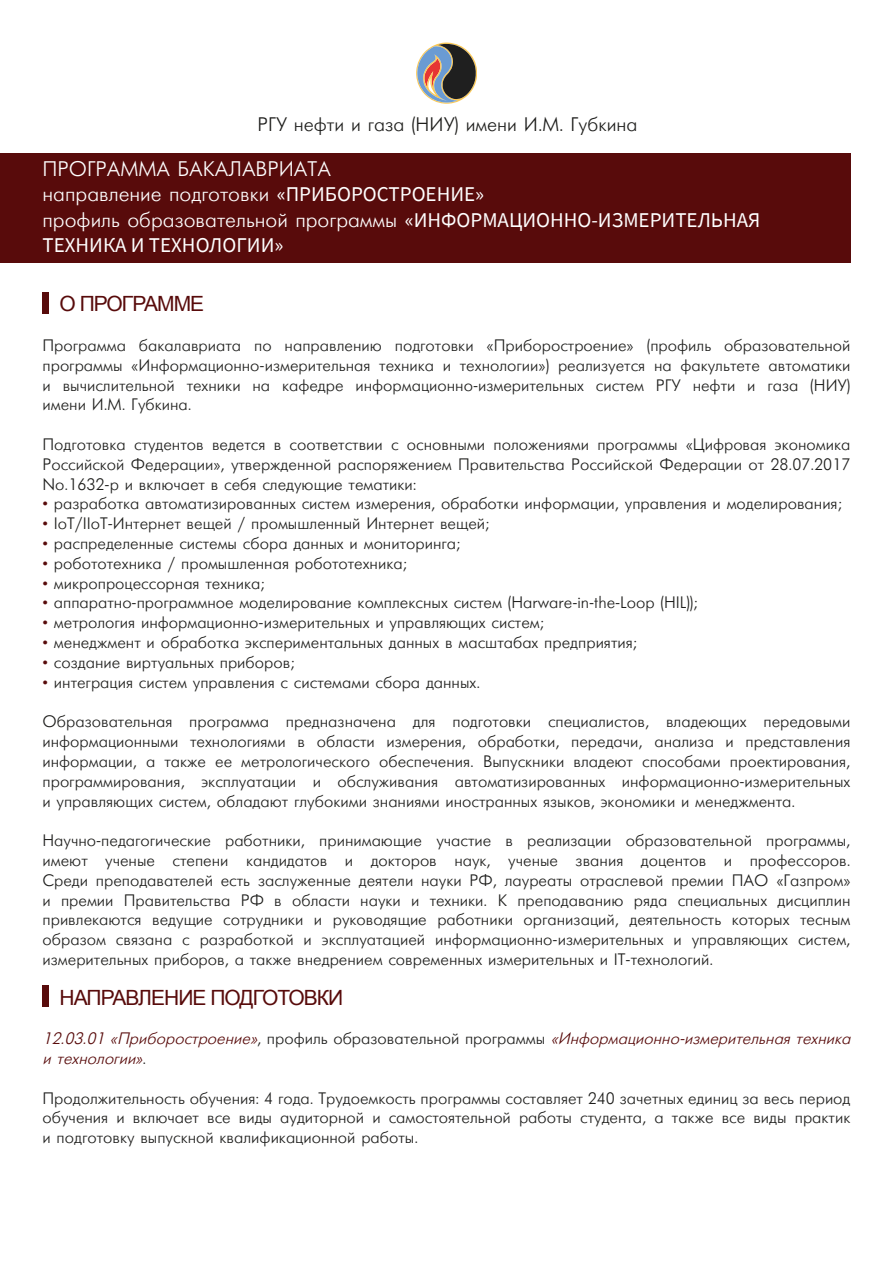
<style>
.page{position:relative;width:893px;height:1263px;background:#fff}
.page>*{position:absolute;margin:0;border:0;box-sizing:border-box;transform-origin:0 0}
.t1{font:21px/25.2px "Futuris Cyrillic";color:#fff}
.t2{font:21px "Arial";letter-spacing:-.045em;color:#580b0b}
.t3{font:21px "Source Sans Pro";color:#fff}
.t4{font:19.5px "Futuris Cyrillic";color:#1d1d1b}
.t5{font:16.5px/19.8px "Futuris Cyrillic";color:#1d1d1b;text-align:justify}
.t6{font:italic 16.5px/19.8px "Futuris Cyrillic";color:#580b0b}
.s1{font-family:"Source Sans Pro"}
.s2{color:#580b0b}
.s3{font-style:normal;color:#1d1d1b}
</style>
<div class="page">
<div style="left:43px;top:292px;width:6px;height:22px;background:#580b0b"></div>
<div style="left:43px;top:985px;width:6px;height:22px;background:#580b0b"></div>
<div style="left:0;top:153px;width:850px;height:110px;background:#580b0b"></div>
<svg style="left:416px;top:43px;width:61px;height:61px"></svg>
<p class="t4" style="left:258px;top:115px;width:381px">РГУ нефти и газа (НИУ) имени И.М. Губкина</p>
<p class="t1" style="left:43px;top:157px;width:719px">ПРОГРАММА БАКАЛАВРИАТА<br>направление подготовки <span class="s1">«ПРИБОРОСТРОЕНИЕ»<br></span>профиль образовательной программы <span class="s1">«ИНФОРМАЦИОННО-ИЗМЕРИТЕЛЬНАЯ</span></p>
<p class="t3" style="left:43px;top:231px;width:242px">ТЕХНИКА И ТЕХНОЛОГИИ»</p>
<p class="t2" style="left:60px;top:290px;width:146px">О ПРОГРАММЕ</p>
<p class="t5" style="left:43px;top:336px;width:809px">Программа бакалавриата по направлению подготовки «Приборостроение» (профиль образовательной программы «Информационно-измерительная техника и технологии») реализуется на факультете автоматики и вычислительной техники на кафедре информационно-измерительных систем РГУ нефти и газа (НИУ) имени И.М. Губкина.</p>
<p class="t5" style="left:43px;top:435px;width:809px">Подготовка студентов ведется в соответствии с основными положениями программы «Цифровая экономика Российской Федерации», утвержденной распоряжением Правительства Российской Федерации от 28.07.2017<br>No.1632-р и включает в себя следующие тематики:</p>
<p class="t5" style="left:43px;top:494px;width:801px"><span class="s2">•</span> разработка автоматизированных систем измерения, обработки информации, управления и моделирования;</p>
<p class="t5" style="left:43px;top:514px;width:448px"><span class="s2">•</span> IoT/IIoT-Интернет вещей / промышленный Интернет вещей;</p>
<p class="t5" style="left:43px;top:534px;width:419px"><span class="s2">•</span> распределенные системы сбора данных и мониторинга;</p>
<p class="t5" style="left:43px;top:554px;width:366px"><span class="s2">•</span> робототехника / промышленная робототехника;</p>
<p class="t5" style="left:43px;top:574px;width:224px"><span class="s2">•</span> микропроцессорная техника;</p>
<p class="t5" style="left:43px;top:593px;width:657px"><span class="s2">•</span> аппаратно-программное моделирование комплексных систем (Harware-in-the-Loop (HIL));</p>
<p class="t5" style="left:43px;top:613px;width:503px"><span class="s2">•</span> метрология информационно-измерительных и управляющих систем;</p>
<p class="t5" style="left:43px;top:633px;width:596px"><span class="s2">•</span> менеджмент и обработка экспериментальных данных в масштабах предприятия;</p>
<p class="t5" style="left:43px;top:653px;width:253px"><span class="s2">•</span> создание виртуальных приборов;</p>
<p class="t5" style="left:43px;top:673px;width:439px"><span class="s2">•</span> интеграция систем управления с системами сбора данных.</p>
<p class="t5" style="left:43px;top:712px;width:809px">Образовательная программа предназначена для подготовки специалистов, владеющих передовыми информационными технологиями в области измерения, обработки, передачи, анализа и представления информации, а также ее метрологического обеспечения. Выпускники владеют способами проектирования, программирования, эксплуатации и обслуживания автоматизированных информационно-измерительных и управляющих систем, обладают глубокими знаниями иностранных языков, экономики и менеджмента.</p>
<p class="t5" style="left:43px;top:831px;width:809px">Научно-педагогические работники, принимающие участие в реализации образовательной программы, имеют ученые степени кандидатов и докторов наук, ученые звания доцентов и профессоров.<br>Среди преподавателей есть заслуженные деятели науки РФ, лауреаты отраслевой премии ПАО «Газпром» и премии Правительства РФ в области науки и техники. К преподаванию ряда специальных дисциплин привлекаются ведущие сотрудники и руководящие работники организаций, деятельность которых тесным образом связана с разработкой и эксплуатацией информационно-измерительных и управляющих систем, измерительных приборов, а также внедрением современных измерительных и IT-технологий.</p>
<p class="t2" style="left:60px;top:983px;width:285px">НАПРАВЛЕНИЕ ПОДГОТОВКИ</p>
<p class="t6" style="left:43px;top:1029px;width:813px">12.03.01 «Приборостроение»<span class="s3">, п р о ф и л ь о б р а з о в а т е л ь н о й п р о г р а мм ы</span> «Информационно-измерительная техника и технологии»<span class="s3">.</span></p>
<p class="t5" style="left:43px;top:1088px;width:809px">Продолжительность обучения: 4 года. Трудоемкость программы составляет 240 зачетных единиц за весь период обучения и включает все виды аудиторной и самостоятельной работы студента, а также все виды практик и подготовку выпускной квалификационной работы.</p>
</div>
